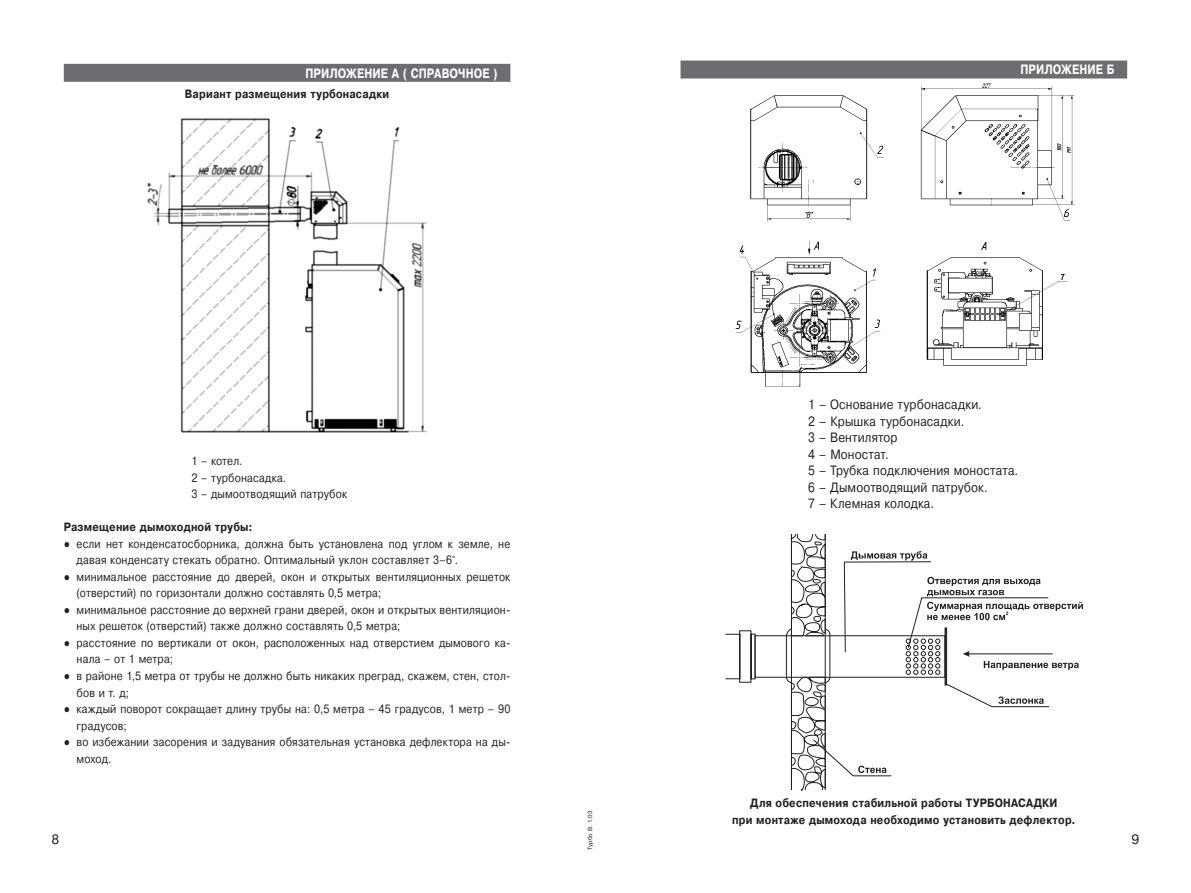
<style>
.page{position:relative;width:1191px;height:893px;background:#fff}
.page>*{position:absolute;margin:0;border:0;box-sizing:border-box;transform-origin:0 0}
.t1{font:13.5px/16.5px "Pragmatica C";letter-spacing:.01em;color:#231f20;scale:.87 1}
.t2{font:700 13.5px "Pragmatica C";color:#fff;scale:.8 1}
.t3{font:13.5px "Pragmatica C";letter-spacing:.01em;color:#231f20}
.t4{font:12px/16.5px "Pragmatica C";letter-spacing:.015em;color:#231f20;scale:.87 1}
.t5{font:700 12px/16.5px "Pragmatica C";letter-spacing:.02em;color:#231f20;scale:.87 1}
.t6{font:6px "Pragmatica C";color:#231f20}
.s1{font-family:"Arial"}
</style>
<div class="page">
<div style="left:64px;top:64px;width:446px;height:18px;background:#6c6d70"></div>
<img style="left:148px;top:118px;width:278px;height:314px">
<div style="left:680px;top:61px;width:447px;height:18px;background:#6c6d70"></div>
<img style="left:735px;top:83px;width:340px;height:304px">
<div style="left:754px;top:635px;width:191px;height:43px;background:#fff;border:1px solid #231f20"></div>
<svg style="left:725px;top:630px;width:30px;height:53px"></svg>
<svg style="left:785px;top:597px;width:298px;height:111px"></svg>
<svg style="left:790px;top:534px;width:258px;height:257px"></svg>
<hr style="left:825px;top:534px;width:1px;height:256px;background:#231f20">
<hr style="left:791px;top:534px;width:1px;height:256px;background:#231f20">
<p class="t2" style="left:305px;top:66px;width:242px">Приложение А ( справочное )</p>
<p class="t5" style="left:185px;top:86px;width:236px">Вариант размещения турбонасадки</p>
<p class="t4" style="left:191px;top:453px;width:180px">1 – котел.<br>2 – турбонасадка.<br>3 – дымоотводящий патрубок</p>
<p class="t5" style="left:64px;top:519px;width:218px">Размещение дымоходной трубы:</p>
<p class="t4" style="left:77px;top:536px;width:500px;text-indent:-13px"><span class="s1">●</span> если нет конденсатосборника, должна быть установлена под углом к земле, не давая конденсату стекать обратно. Оптимальный уклон составляет 3–6°.</p>
<p class="t4" style="left:77px;top:569px;width:500px;text-indent:-13px"><span class="s1">●</span> минимальное расстояние до дверей, окон и открытых вентиляционных решеток (отверстий) по горизонтали должно составлять 0,5 метра;</p>
<p class="t4" style="left:77px;top:602px;width:500px;text-indent:-13px"><span class="s1">●</span> минимальное расстояние до верхней грани дверей, окон и открытых вентиляцион&shy;ных решеток (отверстий) также должно составлять 0,5 метра;</p>
<p class="t4" style="left:77px;top:635px;width:500px;text-indent:-13px"><span class="s1">●</span> расстояние по вертикали от окон, расположенных над отверстием дымового ка&shy;нала – от 1 метра;</p>
<p class="t4" style="left:77px;top:668px;width:500px;text-indent:-13px"><span class="s1">●</span> в районе 1,5 метра от трубы не должно быть никаких преград, скажем, стен, стол&shy;бов и т. д;</p>
<p class="t4" style="left:77px;top:701px;width:500px;text-indent:-13px"><span class="s1">●</span> каждый поворот сокращает длину трубы на: 0,5 метра – 45 градусов, 1 метр – 90 градусов;</p>
<p class="t4" style="left:77px;top:734px;width:500px;text-indent:-13px"><span class="s1">●</span> во избежании засорения и задувания обязательная установка дефлектора на ды&shy;моход.</p>
<p class="t3" style="left:52px;top:832px;width:9px">8</p>
<p class="t6" style="left:587px;top:850px;width:41px;rotate:-90deg">Турбо В. 1.03</p>
<p class="t2" style="left:1020px;top:62px;width:117px">Приложение Б</p>
<p class="t1" style="left:808px;top:397px;width:243px">1 – Основание турбонасадки.<br>2 – Крышка турбонасадки.<br>3 – Вентилятор<br>4 – Моностат.<br>5 – Трубка подключения моностата.<br>6 – Дымоотводящий патрубок.<br>7 – Клемная колодка.</p>
<p class="t5" style="left:750px;top:795px;width:301px">Для обеспечения стабильной работы ТУРБОНАСАД</p>
<p class="t5" style="left:732px;top:795px;width:396px;text-indent:310px">КИ при монтаже дымохода необходимо установить дефлектор.</p>
<p class="t3" style="left:1131px;top:832px;width:9px">9</p>
</div>
